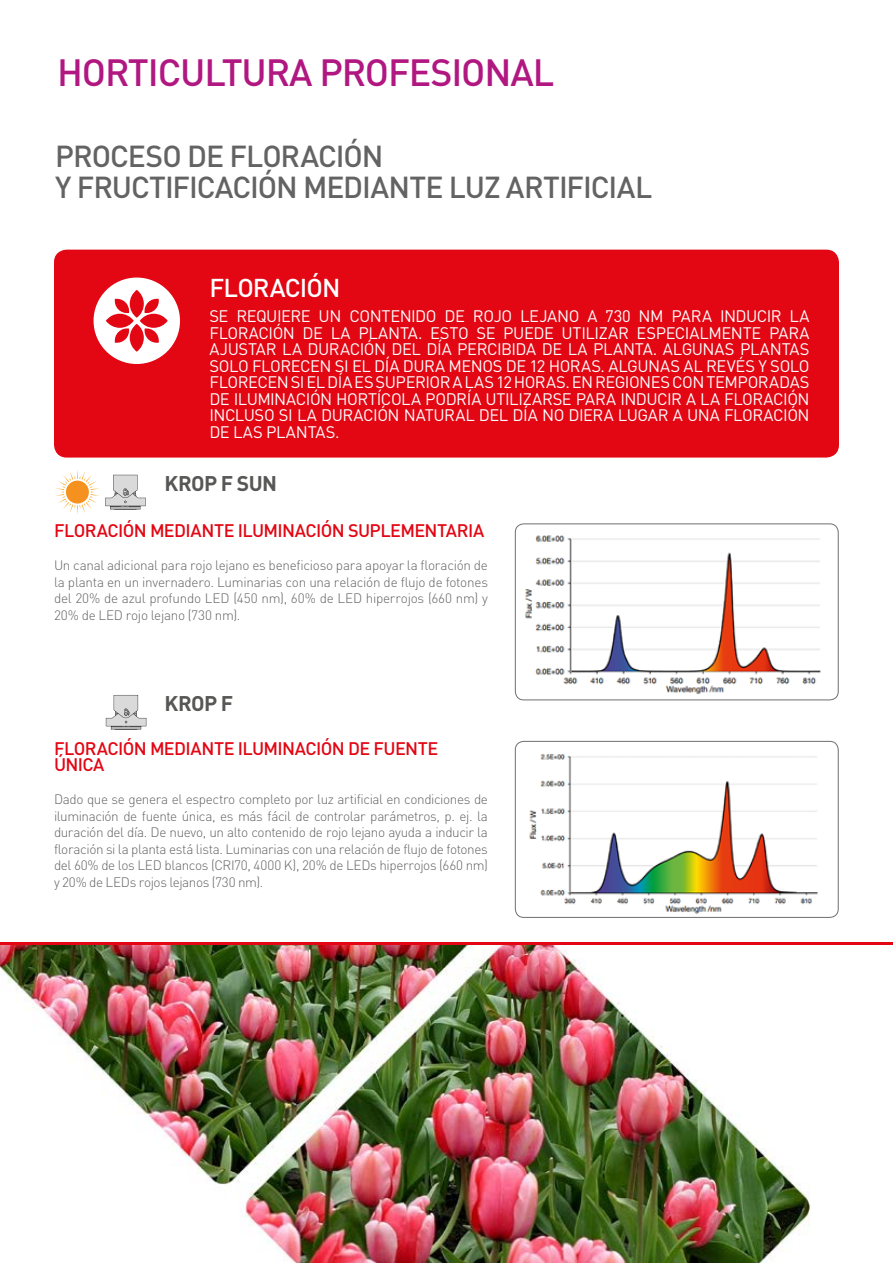
<style>
.page{position:relative;width:893px;height:1263px;background:#fff}
.page>*{position:absolute;margin:0;border:0;box-sizing:border-box;transform-origin:0 0}
.t1{font:500 37.5px "DIN Pro";letter-spacing:-.03em;color:#b11781}
.t2{font:500 30px/31.5px "DIN Pro";letter-spacing:-.035em;color:#646363}
.t3{font:500 25.5px "DIN Pro";letter-spacing:-.035em;color:#fff}
.t4{font:700 21px "DIN Pro";letter-spacing:-.035em;color:#575756}
.t5{font:500 18px/16.5px "DIN Pro";letter-spacing:-.035em;color:#e30613}
.t6{font:16.5px/16.5px "DIN Pro";letter-spacing:-.03em;color:#fff;text-align:justify}
.t7{font:300 13.5px/16.5px "DIN Pro";letter-spacing:-.02em;color:#646363;text-align:justify}
</style>
<div class="page">
<img style="left:0;top:944px;width:863px;height:319px">
<div style="left:54px;top:250px;width:785px;height:208px;background:#e30613;border-radius:13px"></div>
<div style="left:94px;top:278px;width:86px;height:86px;background:#fff;border-radius:50%"></div>
<svg style="left:130px;top:290px;width:14px;height:28px"></svg>
<svg style="left:130px;top:324px;width:14px;height:28px"></svg>
<svg style="left:140px;top:314px;width:28px;height:14px"></svg>
<svg style="left:106px;top:314px;width:28px;height:14px"></svg>
<svg style="left:114px;top:298px;width:15px;height:15px"></svg>
<svg style="left:144px;top:298px;width:15px;height:15px"></svg>
<svg style="left:144px;top:328px;width:15px;height:15px"></svg>
<svg style="left:114px;top:328px;width:15px;height:15px"></svg>
<img style="left:529px;top:754px;width:289px;height:160px">
<img style="left:525px;top:535px;width:296px;height:159px">
<div style="left:515px;top:523px;width:324px;height:177px;border:1px solid #706f6f;border-radius:9px"></div>
<div style="left:515px;top:741px;width:324px;height:177px;border:1px solid #706f6f;border-radius:9px"></div>
<hr style="left:0;top:942px;width:893px;height:2px;background:#e30613">
<svg style="left:56px;top:470px;width:90px;height:44px"></svg>
<svg style="left:106px;top:695px;width:40px;height:34px"></svg>
<h1 class="t1" style="left:57px;top:42px;width:498px">HORTICULTURA PROFESIONAL</h1>
<h2 class="t2" style="left:55px;top:137px;width:599px">PROCESO DE FLORACIÓN<br>Y FRUCTIFICACIÓN MEDIANTE LUZ ARTIFICIAL</h2>
<h3 class="t3" style="left:209px;top:267px;width:132px">FLORACIÓN</h3>
<p class="t6" style="left:209px;top:307px;width:602px">SE REQUIERE UN CONTENIDO DE ROJO LEJANO A 730 NM PARA INDUCIR LA FLORACIÓN DE LA PLANTA. ESTO SE PUEDE UTILIZAR ESPECIALMENTE PARA AJUSTAR LA DURACIÓN DEL DÍA PERCIBIDA DE LA PLANTA. ALGUNAS PLANTAS SOLO FLORECEN SI EL DÍA DURA MENOS DE 12 HORAS. ALGUNAS AL REVÉS Y SOLO FLORECEN SI EL DÍA ES SUPERIOR A LAS 12 HORAS. EN REGIONES CON TEMPORADAS DE ILUMINACIÓN HORTÍCOLA PODRÍA UTILIZARSE PARA INDUCIR A LA FLORACIÓN INCLUSO SI LA DURACIÓN NATURAL DEL DÍA NO DIERA LUGAR A UNA FLORACIÓN DE LAS PLANTAS.</p>
<h3 class="t4" style="left:165px;top:466px;width:114px">KROP F SUN</h3>
<h3 class="t5" style="left:54px;top:520px;width:432px">FLORACIÓN MEDIANTE ILUMINACIÓN SUPLEMENTARIA</h3>
<p class="t7" style="left:54px;top:556px;width:435px">Un canal adicional para rojo lejano es beneficioso para apoyar la floración de la planta en un invernadero. Luminarias con una relación de flujo de fotones del 20% de azul profundo LED (450 nm), 60% de LED hiperrojos (660 nm) y 20% de LED rojo lejano (730 nm).</p>
<h3 class="t4" style="left:165px;top:686px;width:70px">KROP F</h3>
<h3 class="t5" style="left:54px;top:738px;width:386px">FLORACIÓN MEDIANTE ILUMINACIÓN DE FUENTE<br>ÚNICA</h3>
<p class="t7" style="left:54px;top:790px;width:435px">Dado que se genera el espectro completo por luz artificial en condiciones de iluminación de fuente única, es más fácil de controlar parámetros, p. ej. la duración del día. De nuevo, un alto contenido de rojo lejano ayuda a inducir la floración si la planta está lista. Luminarias con una relación de flujo de fotones del 60% de los LED blancos (CRI70, 4000 K), 20% de LEDs hiperrojos (660 nm) y 20% de LEDs rojos lejanos (730 nm).</p>
</div>
